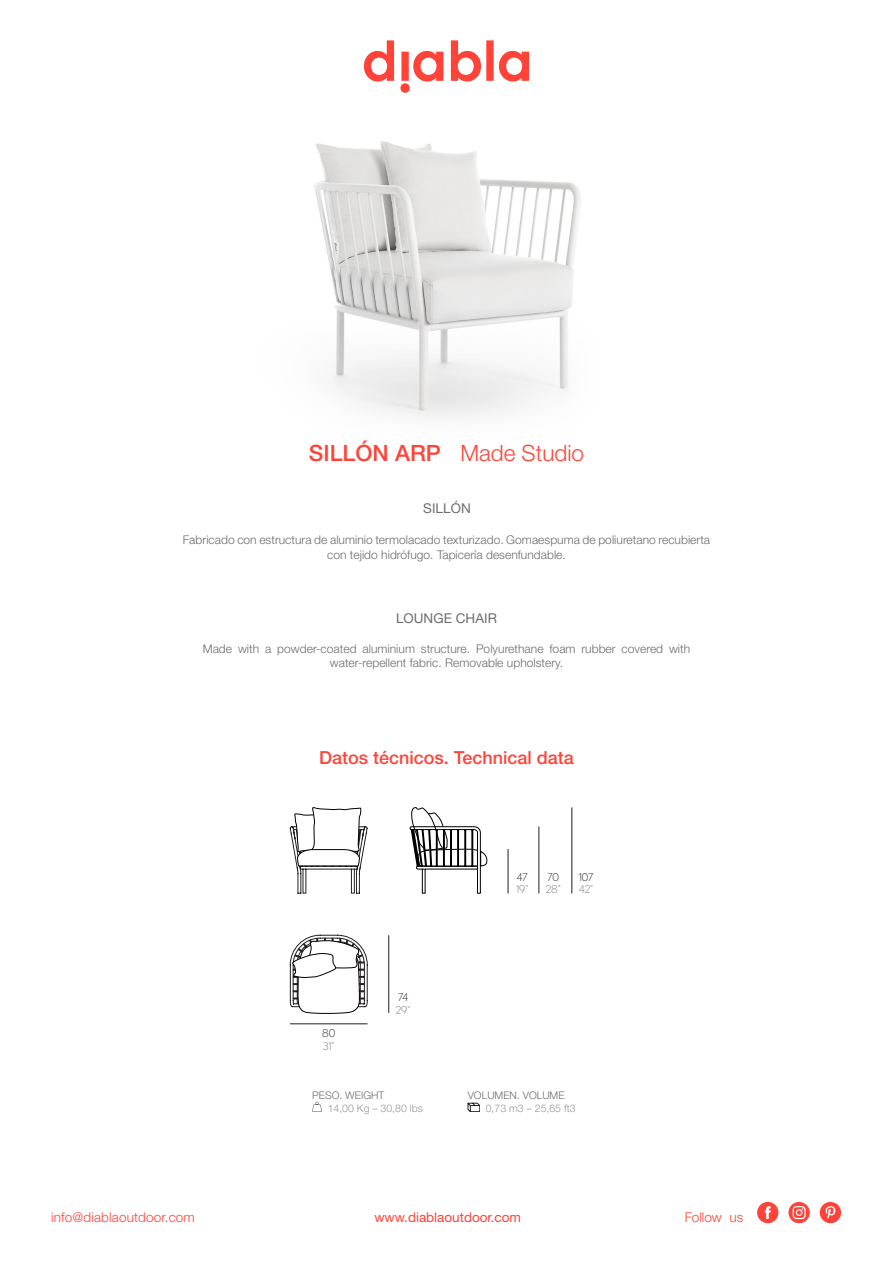
<style>
.page{position:relative;width:893px;height:1263px;background:#fff}
.page>*{position:absolute;margin:0;border:0;box-sizing:border-box;transform-origin:0 0}
.t1{font:300 22.5px "Helvetica Neue LT Std";color:#ff4338}
.t2{font:500 22.5px "Helvetica Neue LT Std";color:#ff4338}
.t3{font:500 18px "Helvetica Neue LT Std";color:#ff4338}
.t4{font:300 13.5px "Helvetica Neue LT Std";letter-spacing:.015em;color:#ff4338}
.t5{font:13.5px "Helvetica Neue LT Std";color:#ff4338}
.Texto_general{font:13.5px "Helvetica Neue LT Std";letter-spacing:.005em;color:#6c6d70}
.Texto_general-2{font:300 12px/14.4px "Helvetica Neue LT Std";letter-spacing:.005em;color:#6c6d70;text-align:center}
.t6{font:300 10.8px "Nobel";letter-spacing:-.01em;color:#787a7d}
.t7{font:300 10.8px "Nobel";letter-spacing:-.03em;color:#231f20}
.t8{font:300 10.5px "Helvetica Neue LT Std";color:#95979a}
.t9{font:300 10.5px "Helvetica Neue LT Std";color:#6c6d70}
</style>
<div class="page">
<img style="left:314px;top:141px;width:267px;height:276px">
<svg style="left:364px;top:40px;width:165px;height:53px"></svg>
<div style="left:757px;top:1202px;width:21px;height:21px;background:#ff4338;border-radius:50%"></div>
<svg style="left:765px;top:1206px;width:6px;height:13px"></svg>
<div style="left:820px;top:1202px;width:21px;height:21px;background:#ff4338;border-radius:50%"></div>
<svg style="left:825px;top:1206px;width:11px;height:13px"></svg>
<svg style="left:788px;top:1202px;width:22px;height:21px"></svg>
<svg style="left:793px;top:1206px;width:13px;height:13px"></svg>
<svg style="left:468px;top:1103px;width:12px;height:9px"></svg>
<svg style="left:312px;top:1102px;width:10px;height:10px"></svg>
<hr style="left:290px;top:1023px;width:77px;height:1px;background:#231f20">
<hr style="left:388px;top:935px;width:1px;height:78px;background:#231f20">
<hr style="left:539px;top:826px;width:1px;height:67px;background:#231f20">
<hr style="left:572px;top:807px;width:1px;height:86px;background:#231f20">
<hr style="left:508px;top:849px;width:1px;height:44px;background:#231f20">
<svg style="left:410px;top:807px;width:77px;height:87px"></svg>
<svg style="left:290px;top:807px;width:78px;height:87px"></svg>
<svg style="left:290px;top:935px;width:78px;height:79px"></svg>
<p class="t2" style="left:309px;top:440px;width:134px">SILLÓN ARP</p>
<p class="t1" style="left:460px;top:439px;width:125px">Made Studio</p>
<p class="Texto_general" style="left:423px;top:500px;width:49px">SILLÓN</p>
<p class="Texto_general-2" style="left:183px;top:532px;width:529px">Fabricado con estructura de aluminio termolacado texturizado. Gomaespuma de poliuretano recubierta con tejido hidrófugo. Tapicería desenfundable.</p>
<p class="Texto_general" style="left:396px;top:610px;width:102px">LOUNGE CHAIR</p>
<p class="Texto_general-2" style="left:203px;top:641px;width:489px">Made with a powder-coated aluminium structure. Polyurethane foam rubber covered with water-repellent fabric. Removable upholstery.</p>
<p class="t3" style="left:319px;top:747px;width:256px">Datos técnicos. Technical data</p>
<p class="t7" style="left:322px;top:1026px;width:14px">80</p>
<p class="t6" style="left:323px;top:1039px;width:13px">31”</p>
<p class="t7" style="left:398px;top:990px;width:12px">74</p>
<p class="t6" style="left:396px;top:1003px;width:16px">29”</p>
<p class="t9" style="left:312px;top:1089px;width:74px">PESO. WEIGHT</p>
<p class="t8" style="left:328px;top:1102px;width:97px">14,00 Kg – 30,80 lbs</p>
<p class="t7" style="left:517px;top:870px;width:12px">47</p>
<p class="t6" style="left:516px;top:883px;width:14px">19”</p>
<p class="t7" style="left:547px;top:870px;width:13px">70</p>
<p class="t6" style="left:546px;top:883px;width:16px">28”</p>
<p class="t7" style="left:579px;top:870px;width:16px">107</p>
<p class="t6" style="left:579px;top:883px;width:16px">42”</p>
<p class="t9" style="left:468px;top:1089px;width:98px">VOLUMEN. VOLUME</p>
<p class="t8" style="left:486px;top:1102px;width:91px">0,73 m3 – 25,65 ft3</p>
<p class="t4" style="left:51px;top:1208px;width:145px">info@diablaoutdoor.com</p>
<p class="t5" style="left:374px;top:1209px;width:148px">www.diablaoutdoor.com</p>
<p class="t4" style="left:685px;top:1208px;width:60px">Follow us</p>
</div>
